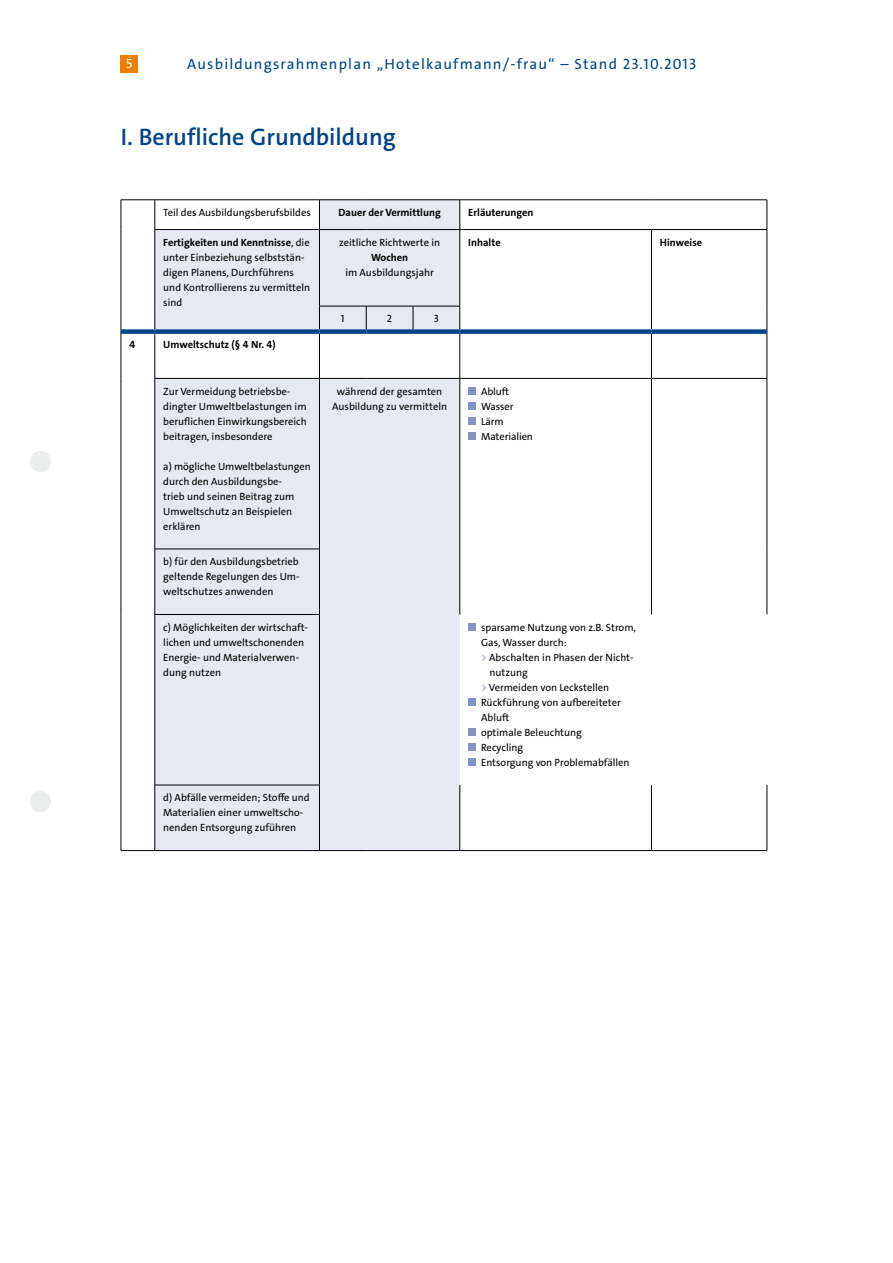
<style>
.page{position:relative;width:893px;height:1263px;background:#fff}
.page>*{position:absolute;margin:0;border:0;box-sizing:border-box;transform-origin:0 0}
.t1{font:600 24px "The Sans Os F";color:#004489}
.t2{font:15px "The Sans Os F";letter-spacing:.08em;color:#004489}
.t3{font:13.5px "The Sans Os F";color:#fff}
.t4{font:10.5px/15px "The Sans Os F";color:#000}
.t5{font:700 10.5px "The Sans Os F";color:#000}
.s1{font-weight:700}
.s2{color:#8493be}
</style>
<div class="page">
<div style="left:30px;top:451px;width:21px;height:21px;background:#eceded;border-radius:50%"></div>
<div style="left:30px;top:791px;width:21px;height:21px;background:#eceded;border-radius:50%"></div>
<div style="left:121px;top:55px;width:17px;height:17px;background:#ee7f00"></div>
<svg style="left:156px;top:334px;width:304px;height:516px;background:#e7e9f2"></svg>
<hr style="left:121px;top:200px;width:34px;height:1px;background:#000">
<hr style="left:121px;top:200px;width:1px;height:30px;background:#000">
<hr style="left:460px;top:200px;width:191px;height:1px;background:#000">
<hr style="left:651px;top:200px;width:116px;height:1px;background:#000">
<svg style="left:767px;top:200px;width:1px;height:29px"></svg>
<hr style="left:121px;top:230px;width:1px;height:76px;background:#000">
<hr style="left:460px;top:229px;width:191px;height:1px;background:#000">
<hr style="left:651px;top:229px;width:116px;height:1px;background:#000">
<hr style="left:651px;top:230px;width:1px;height:76px;background:#000">
<hr style="left:767px;top:230px;width:1px;height:76px;background:#000">
<svg style="left:121px;top:306px;width:1px;height:23px"></svg>
<svg style="left:155px;top:200px;width:306px;height:129px;background:#e4e5ee"></svg>
<svg style="left:651px;top:306px;width:1px;height:23px"></svg>
<svg style="left:767px;top:306px;width:1px;height:26px"></svg>
<hr style="left:121px;top:332px;width:1px;height:46px;background:#000">
<hr style="left:155px;top:334px;width:1px;height:44px;background:#000">
<hr style="left:319px;top:334px;width:1px;height:44px;background:#000">
<hr style="left:460px;top:334px;width:1px;height:44px;background:#000">
<hr style="left:651px;top:334px;width:1px;height:44px;background:#000">
<hr style="left:767px;top:332px;width:1px;height:46px;background:#000">
<hr style="left:121px;top:378px;width:1px;height:171px;background:#000">
<hr style="left:121px;top:549px;width:1px;height:65px;background:#000">
<hr style="left:121px;top:614px;width:1px;height:171px;background:#000">
<hr style="left:121px;top:785px;width:1px;height:65px;background:#000">
<hr style="left:155px;top:378px;width:164px;height:1px;background:#000">
<hr style="left:155px;top:379px;width:1px;height:170px;background:#000">
<hr style="left:319px;top:378px;width:47px;height:1px;background:#000">
<hr style="left:319px;top:379px;width:1px;height:170px;background:#000">
<hr style="left:366px;top:378px;width:47px;height:1px;background:#000">
<hr style="left:413px;top:378px;width:47px;height:1px;background:#000">
<hr style="left:319px;top:850px;width:47px;height:1px;background:#000">
<hr style="left:366px;top:850px;width:47px;height:1px;background:#000">
<hr style="left:413px;top:850px;width:47px;height:1px;background:#000">
<hr style="left:460px;top:378px;width:191px;height:1px;background:#000">
<hr style="left:460px;top:379px;width:1px;height:170px;background:#000">
<hr style="left:651px;top:378px;width:116px;height:1px;background:#000">
<hr style="left:651px;top:379px;width:1px;height:170px;background:#000">
<hr style="left:767px;top:379px;width:1px;height:170px;background:#000">
<hr style="left:155px;top:549px;width:165px;height:1px;background:#000">
<hr style="left:155px;top:549px;width:1px;height:65px;background:#000">
<hr style="left:319px;top:549px;width:1px;height:65px;background:#000">
<hr style="left:460px;top:549px;width:1px;height:65px;background:#000">
<hr style="left:651px;top:549px;width:1px;height:65px;background:#000">
<hr style="left:767px;top:549px;width:1px;height:65px;background:#000">
<hr style="left:155px;top:614px;width:165px;height:1px;background:#000">
<hr style="left:155px;top:615px;width:1px;height:170px;background:#000">
<hr style="left:319px;top:615px;width:1px;height:170px;background:#000">
<hr style="left:155px;top:785px;width:165px;height:1px;background:#000">
<hr style="left:155px;top:785px;width:1px;height:65px;background:#000">
<hr style="left:319px;top:785px;width:1px;height:65px;background:#000">
<hr style="left:460px;top:785px;width:1px;height:65px;background:#000">
<hr style="left:651px;top:785px;width:1px;height:65px;background:#000">
<hr style="left:767px;top:785px;width:1px;height:65px;background:#000">
<hr style="left:121px;top:850px;width:34px;height:1px;background:#000">
<hr style="left:155px;top:850px;width:164px;height:1px;background:#000">
<hr style="left:460px;top:850px;width:191px;height:1px;background:#000">
<hr style="left:651px;top:850px;width:116px;height:1px;background:#000">
<div style="left:460px;top:329px;width:191px;height:5px;background:#004489"></div>
<div style="left:651px;top:329px;width:116px;height:5px;background:#004489"></div>
<div style="left:121px;top:329px;width:34px;height:5px;background:#004489"></div>
<div style="left:155px;top:329px;width:164px;height:5px;background:#004489"></div>
<div style="left:319px;top:329px;width:47px;height:5px;background:#004489"></div>
<div style="left:366px;top:329px;width:47px;height:5px;background:#004489"></div>
<div style="left:413px;top:329px;width:47px;height:5px;background:#004489"></div>
<div style="left:468px;top:387px;width:8px;height:8px;background:#8493be"></div>
<div style="left:468px;top:402px;width:8px;height:8px;background:#8493be"></div>
<div style="left:468px;top:417px;width:8px;height:8px;background:#8493be"></div>
<div style="left:468px;top:432px;width:8px;height:8px;background:#8493be"></div>
<div style="left:468px;top:623px;width:8px;height:8px;background:#8493be"></div>
<div style="left:468px;top:698px;width:8px;height:8px;background:#8493be"></div>
<div style="left:468px;top:728px;width:8px;height:8px;background:#8493be"></div>
<div style="left:468px;top:743px;width:8px;height:8px;background:#8493be"></div>
<div style="left:468px;top:758px;width:8px;height:8px;background:#8493be"></div>
<p class="t3" style="left:126px;top:55px;width:8px">5</p>
<h2 class="t2" style="left:187px;top:55px;width:511px">Ausbildungsrahmenplan „Hotelkaufmann/-frau“ – Stand 23.10.2013</h2>
<h1 class="t1" style="left:121px;top:122px;width:277px">I. Berufliche Grundbildung</h1>
<p class="t4" style="left:163px;top:205px;width:149px">Teil des Ausbildungsberufsbildes</p>
<p class="t5" style="left:338px;top:206px;width:104px">Dauer der Vermittlung</p>
<p class="t5" style="left:468px;top:206px;width:67px">Erläuterungen</p>
<p class="t4" style="left:163px;top:235px;width:148px"><span class="s1">Fertigkeiten und Kenntnisse</span>, die unter Einbeziehung selbststän&shy;digen Planens, Durchführens und Kontrollierens zu vermitteln sind</p>
<p class="t4" style="left:339px;top:235px;width:102px">zeitliche Richtwerte in</p>
<p class="t5" style="left:468px;top:236px;width:34px">Inhalte</p>
<p class="t5" style="left:660px;top:236px;width:44px">Hinweise</p>
<p class="t5" style="left:371px;top:251px;width:39px">Wochen</p>
<p class="t4" style="left:345px;top:265px;width:90px">im Ausbildungsjahr</p>
<p class="t5" style="left:129px;top:338px;width:7px">4</p>
<p class="t5" style="left:163px;top:338px;width:114px">Umweltschutz (§ 4 Nr. 4)</p>
<p class="t4" style="left:163px;top:384px;width:145px">Zur Vermeidung betriebsbe&shy;dingter Umweltbelastungen im beruflichen Einwirkungsbereich beitragen, insbesondere</p>
<p class="t4" style="left:163px;top:459px;width:149px">a) mögliche Umweltbelastungen durch den Ausbildungsbe-<br>trieb und seinen Beitrag zum<br>Umweltschutz an Beispielen erklären</p>
<p class="t4" style="left:341px;top:311px;width:5px">1</p>
<p class="t4" style="left:387px;top:311px;width:7px">2</p>
<p class="t4" style="left:434px;top:311px;width:7px">3</p>
<p class="t4" style="left:332px;top:384px;width:116px;text-align:center">während der gesamten<br>Ausbildung zu vermitteln</p>
<p class="t4" style="left:481px;top:384px;width:53px">Abluft<br>Wasser<br>Lärm<br>Materialien</p>
<p class="t4" style="left:163px;top:554px;width:138px;text-align:justify">b) für den Ausbildungsbetrieb geltende Regelungen des Um&shy;weltschutzes anwenden</p>
<p class="t4" style="left:163px;top:620px;width:146px">c) Möglichkeiten der wirtschaft&shy;lichen und umweltschonenden<br>Energie- und Materialverwen&shy;dung nutzen</p>
<p class="t4" style="left:481px;top:620px;width:156px">sparsame Nutzung von z.B. Strom,</p>
<p class="t4" style="left:481px;top:635px;width:87px">Gas, Wasser durch:</p>
<p class="t4" style="left:481px;top:650px;width:154px"><span class="s2">&gt;</span> Abschalten in Phasen der Nicht-</p>
<p class="t4" style="left:490px;top:665px;width:40px">nutzung</p>
<p class="t4" style="left:481px;top:680px;width:130px"><span class="s2">&gt;</span> Vermeiden von Leckstellen</p>
<p class="t4" style="left:481px;top:695px;width:141px">Rückführung von aufbereiteter</p>
<p class="t4" style="left:481px;top:710px;width:30px">Abluft</p>
<p class="t4" style="left:481px;top:725px;width:102px">optimale Beleuchtung</p>
<p class="t4" style="left:481px;top:740px;width:44px">Recycling</p>
<p class="t4" style="left:481px;top:755px;width:150px">Entsorgung von Problemabfällen</p>
<p class="t4" style="left:163px;top:790px;width:148px">d) Abfälle vermeiden; Stoffe und<br>Materialien einer umweltscho&shy;nenden Entsorgung zuführen</p>
</div>
